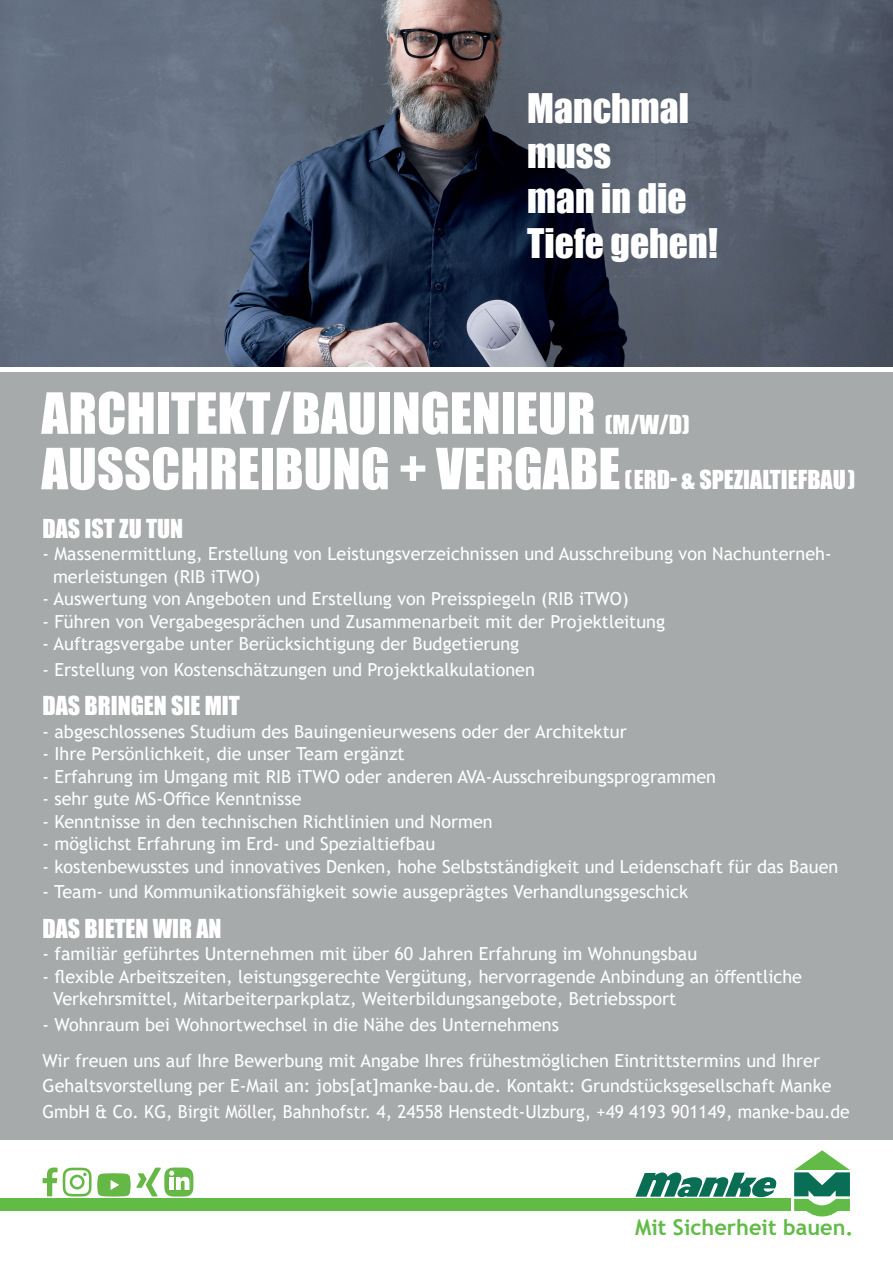
<style>
.page{position:relative;width:893px;height:1263px;background:#fff}
.page>*{position:absolute;margin:0;border:0;box-sizing:border-box;transform-origin:0 0}
.t1{font:52.5px/55.5px "Impact";color:#fff}
.t2{font:37.5px/45px "Impact";color:#fff}
.t3{font:24px "Impact";color:#fff}
.t4{font:700 21.75px "Trebuchet MS";color:#62bb47}
.t5{font:18px/22.5px "Trebuchet MS";color:#fff}
.s1{font-size:24px}
</style>
<div class="page">
<div style="left:0;top:372px;width:893px;height:768px;background:#a7aaaa"></div>
<img style="left:0;top:0;width:893px;height:366px">
<svg style="left:794px;top:1150px;width:56px;height:66px"></svg>
<div style="left:0;top:1199px;width:791px;height:12px;background:#62bb47"></div>
<svg style="left:635px;top:1172px;width:142px;height:25px"></svg>
<svg style="left:43px;top:1167px;width:150px;height:29px"></svg>
<h2 class="t2" style="left:527px;top:85px;width:192px">Manchmal muss<br>man in die<br>Tiefe gehen!</h2>
<h1 class="t1" style="left:41px;top:384px;width:815px">ARCHITEKT/BAUINGENIEUR <span class="s1">(M/W/D)<br></span>AUSSCHREIBUNG + VERGABE <span class="s1">(ERD- &amp; SPEZIALTIEFBAU)</span></h1>
<h3 class="t3" style="left:43px;top:510px;width:142px">DAS IST ZU TUN</h3>
<p class="t5" style="left:53px;top:542px;width:780px;text-indent:-10px">- Massenermittlung, Erstellung von Leistungsverzeichnissen und Ausschreibung von Nachunterneh&shy;merleistungen (RIB iTWO)</p>
<p class="t5" style="left:43px;top:587px;width:588px">- Auswertung von Angeboten und Erstellung von Preisspiegeln (RIB iTWO)</p>
<p class="t5" style="left:43px;top:610px;width:624px">- Führen von Vergabegesprächen und Zusammenarbeit mit der Projektleitung</p>
<p class="t5" style="left:43px;top:632px;width:478px">- Auftragsvergabe unter Berücksichtigung der Budgetierung</p>
<p class="t5" style="left:43px;top:658px;width:494px">- Erstellung von Kostenschätzungen und Projektkalkulationen</p>
<h3 class="t3" style="left:43px;top:687px;width:199px">DAS BRINGEN SIE MIT</h3>
<p class="t5" style="left:43px;top:720px;width:586px">- abgeschlossenes Studium des Bauingenieurwesens oder der Architektur</p>
<p class="t5" style="left:43px;top:742px;width:364px">- Ihre Persönlichkeit, die unser Team ergänzt</p>
<p class="t5" style="left:43px;top:765px;width:675px">- Erfahrung im Umgang mit RIB iTWO oder anderen AVA-Ausschreibungsprogrammen</p>
<p class="t5" style="left:43px;top:787px;width:260px">- sehr gute MS-Office Kenntnisse</p>
<p class="t5" style="left:43px;top:810px;width:452px">- Kenntnisse in den technischen Richtlinien und Normen</p>
<p class="t5" style="left:43px;top:832px;width:394px">- möglichst Erfahrung im Erd- und Spezialtiefbau</p>
<p class="t5" style="left:43px;top:855px;width:797px">- kostenbewusstes und innovatives Denken, hohe Selbstständigkeit und Leidenschaft für das Bauen</p>
<p class="t5" style="left:43px;top:880px;width:647px">- Team- und Kommunikationsfähigkeit sowie ausgeprägtes Verhandlungsgeschick</p>
<h3 class="t3" style="left:43px;top:910px;width:181px">DAS BIETEN WIR AN</h3>
<p class="t5" style="left:43px;top:942px;width:656px">- familiär geführtes Unternehmen mit über 60 Jahren Erfahrung im Wohnungsbau</p>
<p class="t5" style="left:53px;top:965px;width:750px;text-indent:-11px">- flexible Arbeitszeiten, leistungsgerechte Vergütung, hervorragende Anbindung an öffentliche<br>Verkehrsmittel, Mitarbeiterparkplatz, Weiterbildungsangebote, Betriebssport</p>
<p class="t5" style="left:43px;top:1006px;width:779px;line-height:36.2px">- Wohnraum bei Wohnortwechsel in die Nähe des Unternehmens<br>Wir freuen uns auf Ihre Bewerbung mit Angabe Ihres frühestmöglichen Eintrittstermins und Ihrer</p>
<p class="t5" style="left:43px;top:1073px;width:809px;line-height:25.5px">Gehaltsvorstellung per E-Mail an: jobs[at]manke-bau.de. Kontakt: Grundstücksgesellschaft Manke<br>GmbH &amp; Co. KG, Birgit Möller, Bahnhofstr. 4, 24558 Henstedt-Ulzburg, +49 4193 901149, manke-bau.de</p>
<p class="t4" style="left:635px;top:1213px;width:220px">Mit Sicherheit bauen.</p>
</div>
